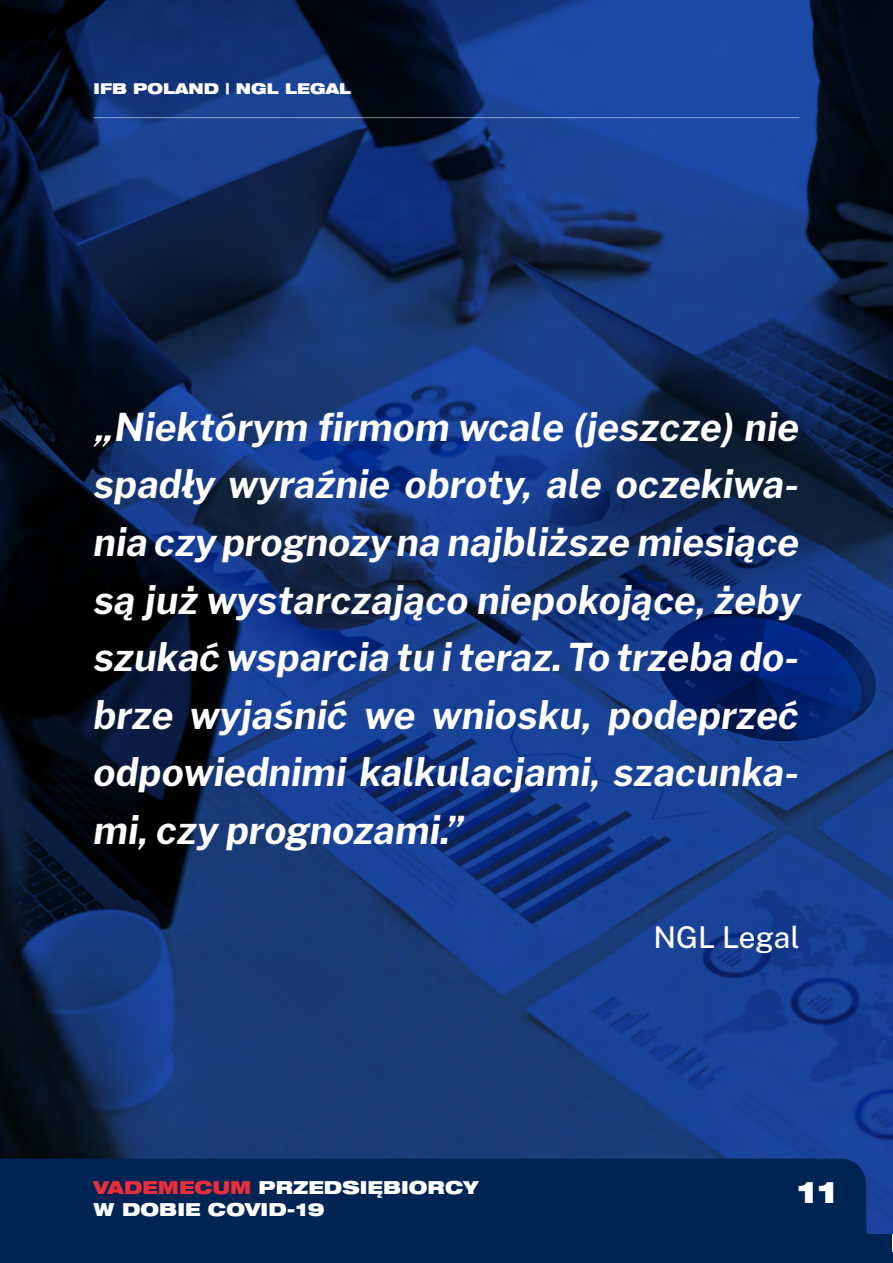
<style>
.page{position:relative;width:893px;height:1263px;background:#fff}
.page>*{position:absolute;margin:0;border:0;box-sizing:border-box;transform-origin:0 0}
.t1{font:italic 700 39px/57.6px "Public Sans";color:#fff;text-align:justify}
.t2{font:500 30px "Public Sans";color:#fff}
.t3{font:900 expanded 30px "Helvetica Neue LT Pro";color:#fff}
.t4{font:900 expanded 18px/21.6px "Helvetica Neue LT Pro";letter-spacing:.005em;color:#fff}
.t5{font:900 expanded 15px "Helvetica Neue LT Pro";letter-spacing:.005em;color:#fff}
.s1{color:#eb2e3b}
</style>
<div class="page">
<img style="left:1px;top:1px;width:891px;height:1158px">
<div style="left:0;top:1159px;width:893px;height:104px;background:#002554"></div>
<hr style="left:94px;top:117px;width:705px;height:1px;background:#fff">
<p class="t5" style="left:94px;top:78px;width:259px">IFB POLAND | NGL LEGAL</p>
<p class="t1" style="left:94px;top:395px;width:709px">„Niektórym firmom wcale (jeszcze) nie spadły wyraźnie obroty, ale oczekiwa&shy;nia czy prognozy na najbliższe miesiące są już wystarczająco niepokojące, żeby szukać wsparcia tu i teraz. To trzeba do&shy;brze wyjaśnić we wniosku, podeprzeć odpowiednimi kalkulacjami, szacunka&shy;mi, czy prognozami.”</p>
<p class="t2" style="left:653px;top:919px;width:148px">NGL Legal</p>
<p class="t4" style="left:94px;top:1176px;width:386px"><span class="s1">VADEMECUM</span> PRZEDSIĘBIORCY<br>W DOBIE COVID-19</p>
<p class="t3" style="left:797px;top:1172px;width:42px">11</p>
</div>
